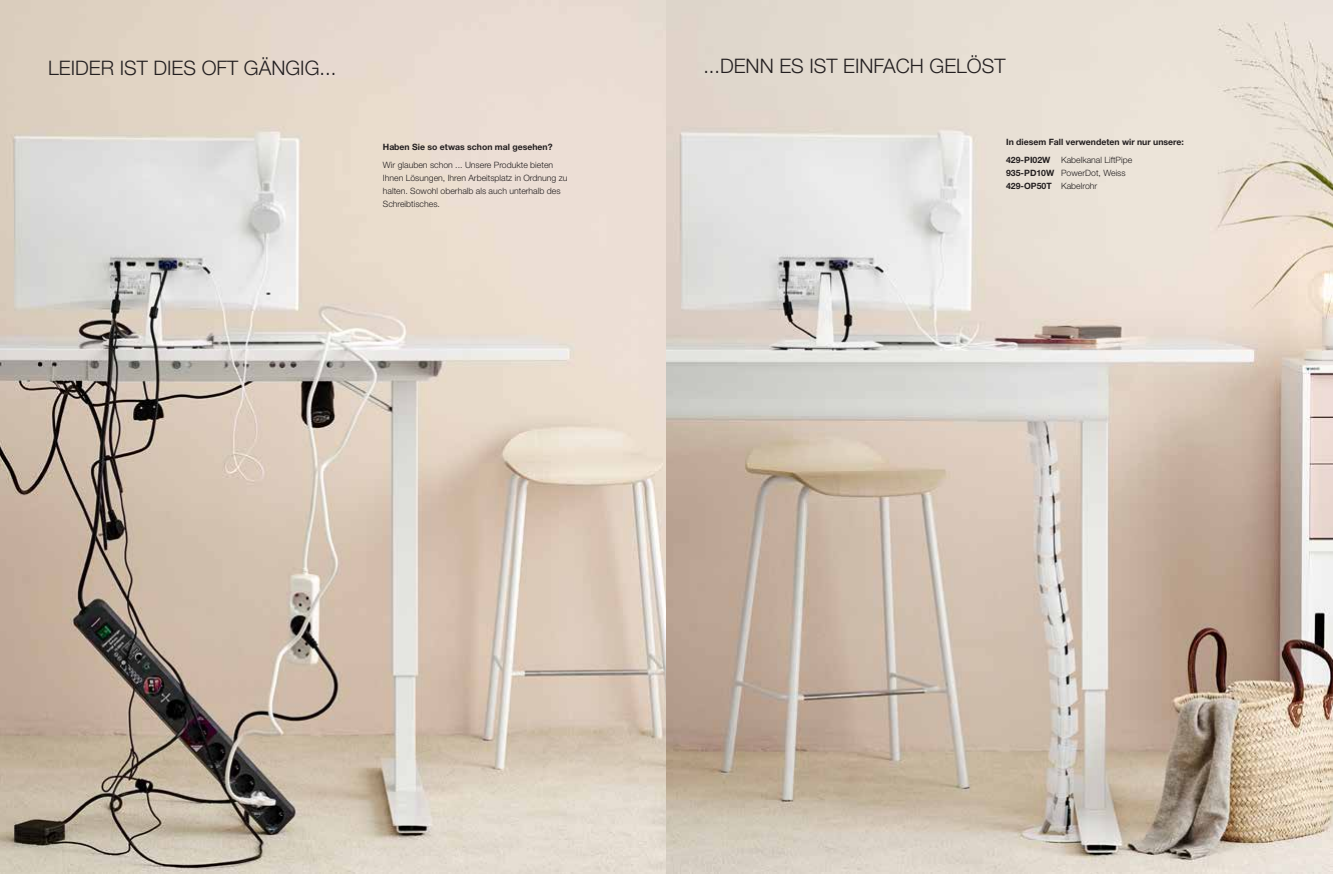
<style>
.page{position:relative;width:1333px;height:874px;background:#fff}
.page>*{position:absolute;margin:0;border:0;box-sizing:border-box;transform-origin:0 0}
.t1{font:300 20px "Helvetica Neue LT Std";color:#231f20}
.t2{font:300 8.7px/13px "Helvetica Neue LT Std";color:#231f20}
.t3{font:700 8.7px/17.7px "Helvetica Neue LT Std";color:#231f20}
.s1{font-weight:300}
.s2{font-weight:700}
</style>
<div class="page">
<img style="left:0;top:0;width:666px;height:873px">
<img style="left:666px;top:0;width:666px;height:873px">
<h1 class="t1" style="left:48px;top:55px;width:289px">LEIDER IST DIES OFT GÄNGIG...</h1>
<p class="t3" style="left:383px;top:138px;width:171px">Haben Sie so etwas schon mal gesehen?</p>
<p class="t2" style="left:383px;top:158px;width:186px">Wir glauben schon ... Unsere Produkte bieten Ihnen Lösungen, Ihren Arbeitsplatz in Ordnung zu halten. Sowohl oberhalb als auch unterhalb des Schreibtisches.</p>
<h1 class="t1" style="left:703px;top:54px;width:303px">...DENN ES IST EINFACH GELÖST</h1>
<p class="t3" style="left:1006px;top:133px;width:179px">In diesem Fall verwendeten wir nur unsere:<br>429-PI02W <span class="s1">Kabelkanal LiftPipe</span></p>
<p class="t2" style="left:1006px;top:166px;width:121px"><span class="s2">935-PD10W</span> PowerDot, Weiss<br><span class="s2">429-OP50T</span> Kabelrohr</p>
</div>
